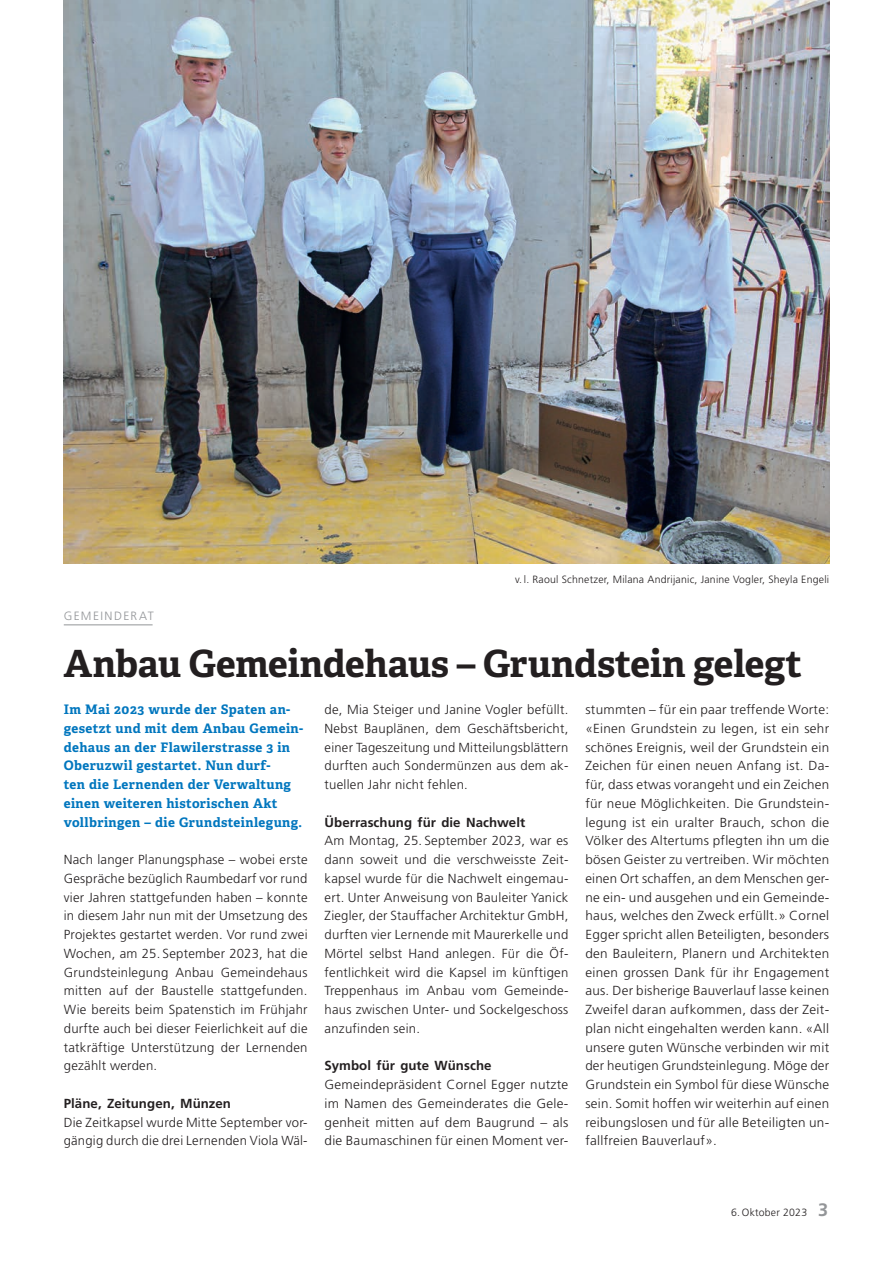
<style>
.page{position:relative;width:893px;height:1263px;background:#fff}
.page>*{position:absolute;margin:0;border:0;box-sizing:border-box;transform-origin:0 0}
.t1{font:700 37.5px "Adelle";letter-spacing:-.005em;color:#231f20}
.t2{font:300 13.2px/18.8px "Frutiger LT Std";letter-spacing:.02em;color:#231f20;text-align:justify}
.t3{font:700 13.2px/18.8px "Adelle";letter-spacing:.03em;color:#0076be}
.t4{font:700 13.2px "Frutiger LT Std";letter-spacing:.005em;color:#231f20}
.t5{font:300 12px "Frutiger LT Std";letter-spacing:.115em;color:#939598}
.t6{font:300 10.5px "Frutiger LT Std";letter-spacing:.02em;color:#231f20}
.s1{font-weight:700;font-size:18px;color:#939598}
</style>
<div class="page">
<hr style="left:64px;top:624px;width:89px;height:1px;background:#939598">
<img style="left:64px;top:0;width:765px;height:564px">
<p class="t6" style="left:515px;top:573px;width:316px">v. l. Raoul Schnetzer, Milana Andrijanic, Janine Vogler, Sheyla Engeli</p>
<p class="t5" style="left:64px;top:609px;width:92px">GEMEINDERAT</p>
<h1 class="t1" style="left:64px;top:639px;width:740px">Anbau Gemeindehaus – Grundstein gelegt</h1>
<p class="t3" style="left:64px;top:700px;width:241px">Im Mai 2023 wurde der Spaten an&shy;gesetzt und mit dem Anbau Gemein&shy;dehaus an der Flawilerstrasse 3 in Oberuzwil gestartet. Nun durf-<br>ten die Lernenden der Verwaltung einen weiteren historischen Akt vollbringen – die Grundsteinlegung.</p>
<p class="t2" style="left:64px;top:850px;width:245px">Nach langer Planungsphase – wobei erste Gespräche bezüglich Raumbedarf vor rund vier Jahren stattgefunden haben – konnte in diesem Jahr nun mit der Umsetzung des Projektes gestartet werden. Vor rund zwei Wochen, am 25. September 2023, hat die Grundsteinlegung Anbau Gemeindehaus mitten auf der Baustelle stattgefunden.<br>Wie bereits beim Spatenstich im Frühjahr durfte auch bei dieser Feierlichkeit auf die tatkräftige Unterstützung der Lernenden gezählt werden.</p>
<p class="t4" style="left:64px;top:1095px;width:169px">Pläne, Zeitungen, Münzen</p>
<p class="t2" style="left:64px;top:1113px;width:245px">Die Zeitkapsel wurde Mitte September vor&shy;gängig durch die drei Lernenden Viola Wäl-</p>
<p class="t2" style="left:325px;top:700px;width:245px">de, Mia Steiger und Janine Vogler befüllt.<br>Nebst Bauplänen, dem Geschäftsbericht, einer Tageszeitung und Mitteilungsblättern durften auch Sondermünzen aus dem ak&shy;tuellen Jahr nicht fehlen.</p>
<p class="t4" style="left:325px;top:814px;width:202px">Überraschung für die Nachwelt</p>
<p class="t2" style="left:325px;top:831px;width:245px">Am Montag, 25. September 2023, war es dann soweit und die verschweisste Zeit&shy;kapsel wurde für die Nachwelt eingemau&shy;ert. Unter Anweisung von Bauleiter Yanick Ziegler, der Stauffacher Architektur GmbH, durften vier Lernende mit Maurerkelle und Mörtel selbst Hand anlegen. Für die Öf&shy;fentlichkeit wird die Kapsel im künftigen Treppenhaus im Anbau vom Gemeinde&shy;haus zwischen Unter- und Sockelgeschoss anzufinden sein.</p>
<p class="t4" style="left:325px;top:1058px;width:168px">Symbol für gute Wünsche</p>
<p class="t2" style="left:325px;top:1075px;width:245px">Gemeindepräsident Cornel Egger nutzte im Namen des Gemeinderates die Gele&shy;genheit mitten auf dem Baugrund – als die Baumaschinen für einen Moment ver-</p>
<p class="t2" style="left:585px;top:700px;width:245px">stummten – für ein paar treffende Worte: «Einen Grundstein zu legen, ist ein sehr schönes Ereignis, weil der Grundstein ein Zeichen für einen neuen Anfang ist. Da&shy;für, dass etwas vorangeht und ein Zeichen für neue Möglichkeiten. Die Grundstein&shy;legung ist ein uralter Brauch, schon die Völker des Altertums pflegten ihn um die bösen Geister zu vertreiben. Wir möchten einen Ort schaffen, an dem Menschen ger&shy;ne ein- und ausgehen und ein Gemeinde&shy;haus, welches den Zweck erfüllt.» Cornel Egger spricht allen Beteiligten, besonders den Bauleitern, Planern und Architekten einen grossen Dank für ihr Engagement aus. Der bisherige Bauverlauf lasse keinen Zweifel daran aufkommen, dass der Zeit&shy;plan nicht eingehalten werden kann. «All unsere guten Wünsche verbinden wir mit der heutigen Grundsteinlegung. Möge der Grundstein ein Symbol für diese Wünsche sein. Somit hoffen wir weiterhin auf einen reibungslosen und für alle Beteiligten un&shy;fallfreien Bauverlauf».</p>
<p class="t6" style="left:731px;top:1207px;width:98px">6. Oktober 2023 <span class="s1">3</span></p>
</div>
